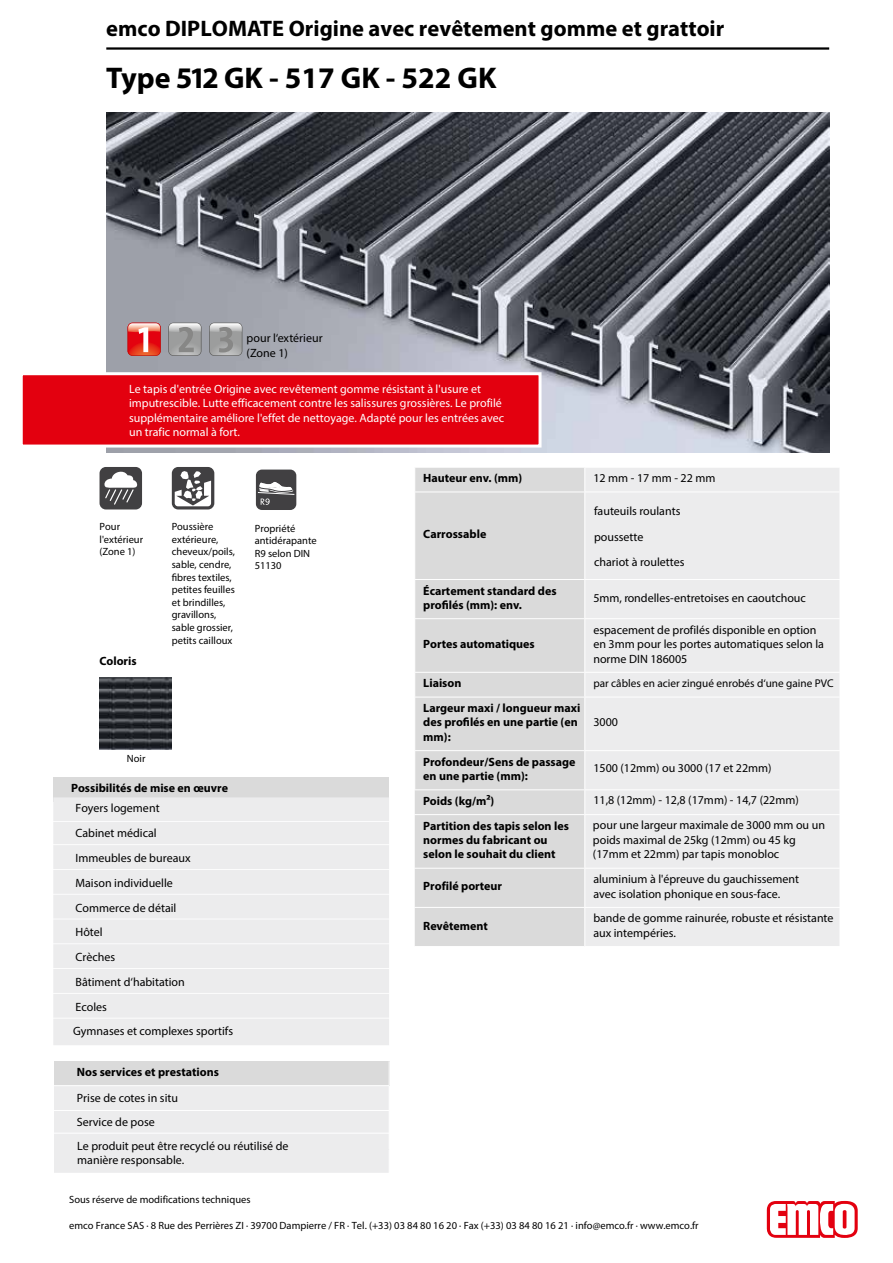
<style>
.page{position:relative;width:893px;height:1263px;background:#fff}
.page>*{position:absolute;margin:0;border:0;box-sizing:border-box;transform-origin:0 0}
.t1{font:700 30px "Myriad Pro";color:#000}
.t2{font:700 22.5px "Myriad Pro";color:#000}
.t3{font:12px/24.8px "Myriad Pro";color:#000}
.t4{font:700 12px/14.4px "Myriad Pro";color:#000}
.t5{font:12px/14.4px "Myriad Pro";color:#fff}
.t6{font:11.25px "Myriad Pro";color:#000}
.t7{font:10.5px/12.6px "Myriad Pro";color:#000}
</style>
<div class="page">
<img style="left:106px;top:112px;width:723px;height:340px">
<hr style="left:106px;top:47px;width:723px;height:3px;background:#000">
<svg style="left:767px;top:1201px;width:91px;height:37px"></svg>
<div style="left:21px;top:374px;width:519px;height:72px;background:#e3000f"></div>
<div style="left:20px;top:372px;width:522px;height:76px;border:3px solid #fff"></div>
<svg style="left:168px;top:323px;width:33px;height:33px"></svg>
<svg style="left:209px;top:323px;width:33px;height:33px"></svg>
<svg style="left:128px;top:323px;width:33px;height:33px"></svg>
<div style="left:100px;top:467px;width:42px;height:42px;background:#414042;border-radius:6px"></div>
<svg style="left:104px;top:471px;width:34px;height:34px"></svg>
<svg style="left:172px;top:467px;width:42px;height:42px"></svg>
<svg style="left:175px;top:471px;width:36px;height:35px"></svg>
<img style="left:100px;top:677px;width:72px;height:73px">
<div style="left:415px;top:468px;width:169px;height:478px;background:#dadada"></div>
<div style="left:585px;top:468px;width:254px;height:478px;background:#ececed"></div>
<svg style="left:584px;top:468px;width:1px;height:24px"></svg>
<hr style="left:414px;top:492px;width:171px;height:1px;background:#fff">
<hr style="left:585px;top:492px;width:255px;height:1px;background:#fff">
<hr style="left:414px;top:579px;width:171px;height:1px;background:#fff">
<hr style="left:585px;top:579px;width:255px;height:1px;background:#fff">
<hr style="left:414px;top:618px;width:171px;height:1px;background:#fff">
<hr style="left:585px;top:618px;width:255px;height:1px;background:#fff">
<hr style="left:414px;top:672px;width:171px;height:1px;background:#fff">
<hr style="left:585px;top:672px;width:255px;height:1px;background:#fff">
<svg style="left:584px;top:673px;width:1px;height:24px"></svg>
<hr style="left:414px;top:697px;width:171px;height:1px;background:#fff">
<hr style="left:585px;top:697px;width:255px;height:1px;background:#fff">
<hr style="left:414px;top:750px;width:171px;height:1px;background:#fff">
<hr style="left:585px;top:750px;width:255px;height:1px;background:#fff">
<hr style="left:414px;top:789px;width:171px;height:1px;background:#fff">
<hr style="left:585px;top:789px;width:255px;height:1px;background:#fff">
<svg style="left:584px;top:790px;width:1px;height:24px"></svg>
<hr style="left:414px;top:814px;width:171px;height:1px;background:#fff">
<hr style="left:585px;top:814px;width:255px;height:1px;background:#fff">
<hr style="left:414px;top:868px;width:171px;height:1px;background:#fff">
<hr style="left:585px;top:868px;width:255px;height:1px;background:#fff">
<hr style="left:414px;top:907px;width:171px;height:1px;background:#fff">
<hr style="left:585px;top:907px;width:255px;height:1px;background:#fff">
<div style="left:593px;top:498px;width:244px;height:77px;background:#ececed"></div>
<hr style="left:593px;top:574px;width:243px;height:1px;background:#ececed">
<svg style="left:54px;top:1061px;width:336px;height:112px;background:#e8e8e9"></svg>
<div style="left:53px;top:777px;width:336px;height:25px;background:#dadada"></div>
<div style="left:53px;top:797px;width:336px;height:248px;background:#ececed"></div>
<hr style="left:52px;top:821px;width:359px;height:1px;background:#fff">
<hr style="left:53px;top:844px;width:359px;height:1px;background:#fff">
<hr style="left:53px;top:869px;width:359px;height:1px;background:#fff">
<hr style="left:53px;top:894px;width:359px;height:1px;background:#fff">
<hr style="left:53px;top:918px;width:359px;height:1px;background:#fff">
<hr style="left:53px;top:943px;width:359px;height:1px;background:#fff">
<hr style="left:53px;top:968px;width:359px;height:1px;background:#fff">
<hr style="left:53px;top:993px;width:359px;height:1px;background:#fff">
<hr style="left:53px;top:1018px;width:359px;height:1px;background:#fff">
<div style="left:256px;top:470px;width:40px;height:40px;background:#414042;border-radius:6px"></div>
<svg style="left:257px;top:482px;width:38px;height:23px"></svg>
<h2 class="t2" style="left:106px;top:13px;width:620px">emco DIPLOMATE Origine avec revêtement gomme et grattoir</h2>
<h1 class="t1" style="left:106px;top:58px;width:392px">Type 512 GK - 517 GK - 522 GK</h1>
<p class="t3" style="left:247px;top:331px;width:77px;line-height:14.4px">pour l‘extérieur (Zone 1)</p>
<p class="t5" style="left:129px;top:381px;width:377px">Le tapis d'entrée Origine avec revêtement gomme résistant à l'usure et imputrescible. Lutte efficacement contre les salissures grossières. Le profilé supplémentaire améliore l'effet de nettoyage. Adapté pour les entrées avec un trafic normal à fort.</p>
<p class="t7" style="left:100px;top:520px;width:45px">Pour l'extérieur (Zone 1)</p>
<p class="t7" style="left:172px;top:520px;width:65px">Poussière extérieure, cheveux/poils, sable, cendre, fibres textiles, petites feuilles et brindilles, gravillons, sable grossier, petits cailloux</p>
<p class="t4" style="left:100px;top:653px;width:39px">Coloris</p>
<p class="t7" style="left:255px;top:522px;width:63px">Propriété antidérapante<br>R9 selon DIN<br>51130</p>
<p class="t7" style="left:127px;top:752px;width:20px">Noir</p>
<p class="t4" style="left:71px;top:780px;width:158px">Possibilités de mise en œuvre</p>
<p class="t3" style="left:73px;top:796px;width:162px">Foyers logement<br>Cabinet médical<br>Immeubles de bureaux<br>Maison individuelle<br>Commerce de détail<br>Hôtel<br>Crèches<br>Bâtiment d‘habitation<br>Ecoles<br>Gymnases et complexes sportifs</p>
<p class="t4" style="left:77px;top:1064px;width:144px">Nos services et prestations</p>
<p class="t3" style="left:77px;top:1086px;width:213px;line-height:23.7px">Prise de cotes in situ<br>Service de pose<br>Le produit peut être recyclé ou réutilisé de</p>
<p class="t3" style="left:77px;top:1147px;width:109px">manière responsable.</p>
<p class="t4" style="left:423px;top:470px;width:100px">Hauteur env. (mm)</p>
<p class="t3" style="left:593px;top:465px;width:124px">12 mm - 17 mm - 22 mm</p>
<p class="t4" style="left:423px;top:527px;width:65px">Carrossable</p>
<p class="t3" style="left:594px;top:498px;width:92px;line-height:25.5px">fauteuils roulants poussette<br>chariot à roulettes</p>
<p class="t4" style="left:423px;top:583px;width:135px">Écartement standard des profilés (mm): env.</p>
<p class="t3" style="left:593px;top:585px;width:214px">5mm, rondelles-entretoises en caoutchouc</p>
<p class="t4" style="left:423px;top:636px;width:113px">Portes automatiques</p>
<p class="t3" style="left:593px;top:622px;width:232px;line-height:14.4px">espacement de profilés disponible en option en 3mm pour les portes automatiques selon la norme DIN 186005</p>
<p class="t4" style="left:423px;top:676px;width:40px">Liaison</p>
<p class="t6" style="left:593px;top:676px;width:242px">par câbles en acier zingué enrobés d‘une gaine PVC</p>
<p class="t4" style="left:423px;top:700px;width:159px">Largeur maxi / longueur maxi des profilés en une partie (en mm):</p>
<p class="t3" style="left:593px;top:710px;width:26px">3000</p>
<p class="t4" style="left:423px;top:754px;width:154px">Profondeur/Sens de passage en une partie (mm):</p>
<p class="t3" style="left:593px;top:756px;width:180px">1500 (12mm) ou 3000 (17 et 22mm)</p>
<p class="t4" style="left:423px;top:793px;width:73px">Poids (kg/m²)</p>
<p class="t3" style="left:593px;top:788px;width:207px">11,8 (12mm) - 12,8 (17mm) - 14,7 (22mm)</p>
<p class="t4" style="left:423px;top:818px;width:147px">Partition des tapis selon les normes du fabricant ou selon le souhait du client</p>
<p class="t4" style="left:423px;top:879px;width:80px">Profilé porteur</p>
<p class="t3" style="left:593px;top:872px;width:207px;line-height:14.4px">aluminium à l'épreuve du gauchissement avec isolation phonique en sous-face.</p>
<p class="t4" style="left:423px;top:918px;width:66px">Revêtement</p>
<p class="t3" style="left:593px;top:911px;width:242px;line-height:14.4px">bande de gomme rainurée, robuste et résistante aux intempéries.</p>
<p class="t3" style="left:593px;top:818px;width:234px;line-height:14.4px">pour une largeur maximale de 3000 mm ou un poids maximal de 25kg (12mm) ou 45 kg (17mm et 22mm) par tapis monobloc</p>
<p class="t7" style="left:69px;top:1193px;width:183px">Sous réserve de modifications techniques</p>
<p class="t7" style="left:69px;top:1218px;width:631px">emco France SAS · 8 Rue des Perrières ZI · 39700 Dampierre / FR · Tel. (+33) 03 84 80 16 20 · Fax (+33) 03 84 80 16 21 · info@emco.fr · www.emco.fr</p>
</div>
